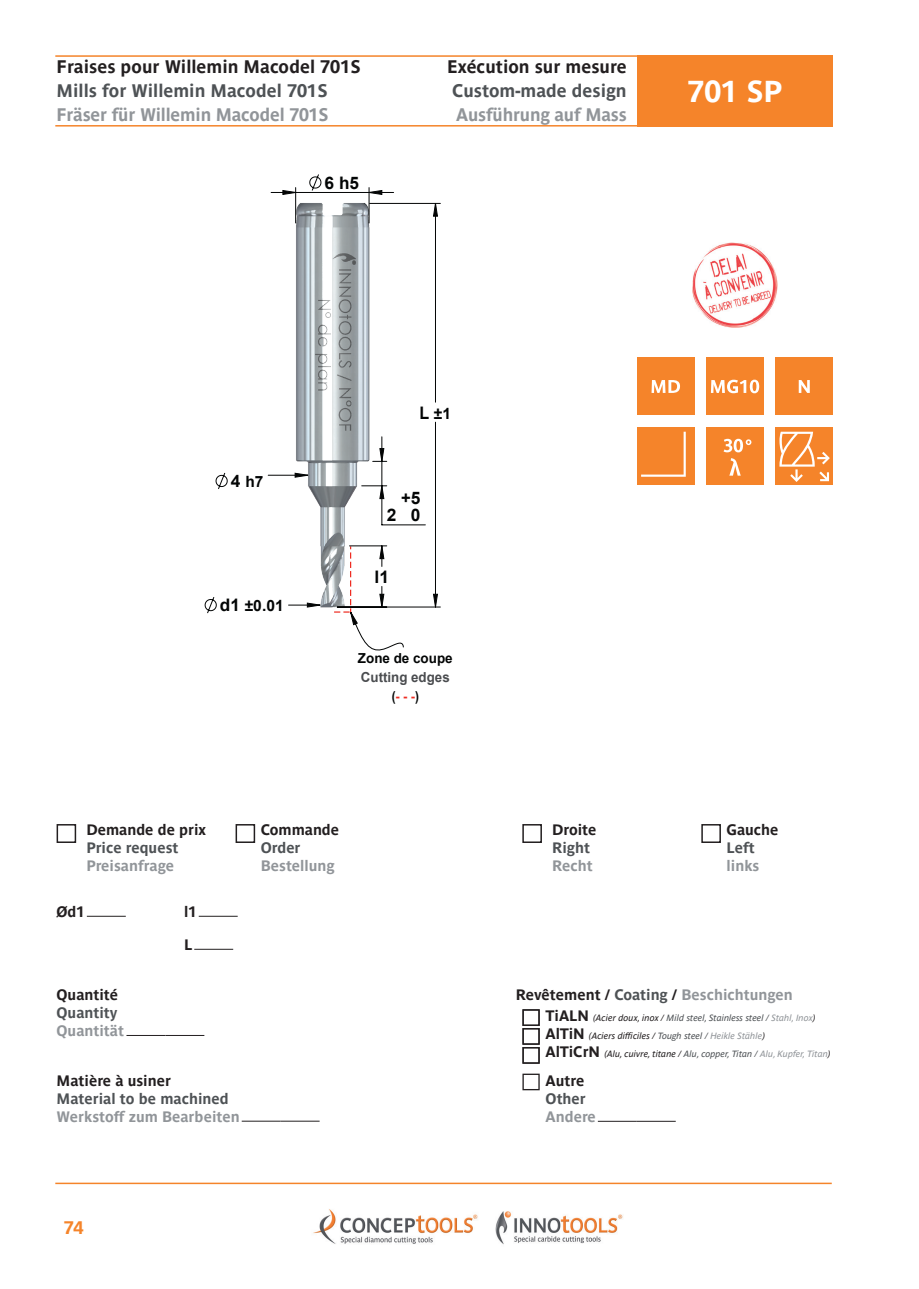
<style>
.page{position:relative;width:919px;height:1289px;background:#fff}
.page>*{position:absolute;margin:0;border:0;box-sizing:border-box;transform-origin:0 0}
.t1{font:700 30px "Parisine Std";color:#fff}
.t2{font:700 18px "Parisine Std";color:#231f20}
.t3{font:700 18px "Parisine Std";letter-spacing:-.01em;color:#919599}
.t4{font:700 18px "Parisine Std";color:#4e5255}
.t5{font:700 18px "Parisine Std";color:#f5842a}
.t6{font:700 17.25px "Arial";color:#030505}
.t7{font:700 17.25px/17.2px "Arial";color:#030505;text-align:center;scale:.96 1}
.t8{font:700 15.6px "Arial";color:#030505}
.t9{font:700 15px "Parisine Std";color:#919599}
.t10{font:700 15px "Parisine Std";color:#231f20}
.t11{font:700 15px "Parisine Std";color:#4e5255}
.t12{font:700 13.8px/18.8px "Arial";color:#4a4c4f;text-align:center;scale:.96 1}
.t13{font:700 13.8px "Arial";color:#030505}
.t14{font:italic 9px/18px "Parisine Std";color:#231f20}
.s1{font-size:17.25px}
.s2{color:#030505}
.s3{color:#ee2d23}
.s4{color:#231f20}
.s5{color:#4e5255}
.s6{font-weight:700;font-style:normal;font-size:15px}
.s7{color:#919599}
</style>
<div class="page">
<hr style="left:55px;top:1182px;width:776px;height:2px;background:#f5842a">
<img style="left:313px;top:1209px;width:165px;height:35px">
<img style="left:495px;top:1211px;width:128px;height:34px">
<div style="left:637px;top:55px;width:196px;height:71px;background:#f5842a"></div>
<hr style="left:55px;top:125px;width:593px;height:1px;background:#f5842a">
<hr style="left:55px;top:55px;width:593px;height:2px;background:#f5842a">
<div style="left:637px;top:427px;width:57px;height:58px;background:#f5842a"></div>
<svg style="left:641px;top:431px;width:44px;height:46px"></svg>
<div style="left:706px;top:358px;width:57px;height:57px;background:#f5842a"></div>
<svg style="left:710px;top:379px;width:49px;height:14px"></svg>
<div style="left:775px;top:358px;width:58px;height:57px;background:#f5842a"></div>
<svg style="left:798px;top:380px;width:11px;height:13px"></svg>
<div style="left:637px;top:358px;width:57px;height:57px;background:#f5842a"></div>
<svg style="left:651px;top:380px;width:29px;height:13px"></svg>
<div style="left:775px;top:427px;width:58px;height:58px;background:#f5842a"></div>
<svg style="left:779px;top:431px;width:50px;height:51px"></svg>
<div style="left:57px;top:824px;width:19px;height:19px;border:2px solid #231f20"></div>
<div style="left:235px;top:824px;width:20px;height:19px;border:2px solid #231f20"></div>
<hr style="left:87px;top:915px;width:39px;height:1px;background:#231f20">
<hr style="left:199px;top:915px;width:39px;height:1px;background:#231f20">
<hr style="left:194px;top:948px;width:39px;height:1px;background:#231f20">
<hr style="left:126px;top:1034px;width:39px;height:1px;background:#231f20">
<hr style="left:165px;top:1034px;width:39px;height:1px;background:#231f20">
<hr style="left:242px;top:1120px;width:38px;height:1px;background:#231f20">
<hr style="left:280px;top:1120px;width:39px;height:1px;background:#231f20">
<div style="left:522px;top:1009px;width:17px;height:16px;border:1px solid #231f20"></div>
<div style="left:522px;top:1028px;width:17px;height:16px;border:1px solid #231f20"></div>
<div style="left:522px;top:1047px;width:17px;height:16px;border:1px solid #231f20"></div>
<div style="left:522px;top:1073px;width:17px;height:17px;border:1px solid #231f20"></div>
<hr style="left:597px;top:1120px;width:39px;height:1px;background:#231f20">
<hr style="left:636px;top:1120px;width:39px;height:1px;background:#231f20">
<img style="left:692px;top:242px;width:85px;height:85px">
<img style="left:290px;top:198px;width:80px;height:410px">
<svg style="left:204px;top:597px;width:13px;height:17px"></svg>
<svg style="left:215px;top:472px;width:13px;height:17px"></svg>
<hr style="left:288px;top:604px;width:32px;height:1px;background:#030505">
<hr style="left:268px;top:475px;width:40px;height:1px;background:#030505">
<hr style="left:337px;top:606px;width:103px;height:1px;background:#030505">
<hr style="left:369px;top:203px;width:71px;height:1px;background:#030505">
<hr style="left:368px;top:187px;width:1px;height:36px;background:#030505">
<hr style="left:295px;top:187px;width:1px;height:36px;background:#030505">
<svg style="left:306px;top:602px;width:15px;height:6px"></svg>
<svg style="left:294px;top:472px;width:15px;height:6px"></svg>
<svg style="left:333px;top:202px;width:105px;height:449px"></svg>
<svg style="left:271px;top:174px;width:122px;height:21px"></svg>
<div style="left:522px;top:824px;width:20px;height:19px;border:2px solid #231f20"></div>
<div style="left:701px;top:824px;width:19px;height:19px;border:2px solid #231f20"></div>
<div style="left:706px;top:427px;width:57px;height:58px;background:#f5842a"></div>
<svg style="left:723px;top:439px;width:28px;height:13px"></svg>
<svg style="left:729px;top:458px;width:11px;height:17px"></svg>
<h2 class="t2" style="left:57px;top:56px;width:305px">Fraises pour Willemin Macodel 701S</h2>
<h2 class="t2" style="left:447px;top:56px;width:181px">Exécution sur mesure</h2>
<h2 class="t4" style="left:57px;top:80px;width:272px">Mills for Willemin Macodel 701S</h2>
<h2 class="t4" style="left:452px;top:80px;width:176px">Custom-made design</h2>
<h2 class="t3" style="left:57px;top:104px;width:273px">Fräser für Willemin Macodel 701S</h2>
<h2 class="t3" style="left:456px;top:104px;width:172px">Ausführung auf Mass</h2>
<h3 class="t6" style="left:324px;top:170px;width:36px">6 h5</h3>
<h1 class="t1" style="left:687px;top:73px;width:96px">701 SP</h1>
<h3 class="t8" style="left:231px;top:471px;width:34px"><span class="s1">4</span> h7</h3>
<h3 class="t8" style="left:220px;top:595px;width:65px"><span class="s1">d1</span> ±0.01</h3>
<h3 class="t8" style="left:419px;top:402px;width:33px"><span class="s1">L</span> ±1</h3>
<h3 class="t7" style="left:401px;top:489px;width:22px">+5<br>0</h3>
<h3 class="t6" style="left:386px;top:503px;width:11px">2</h3>
<h3 class="t6" style="left:374px;top:564px;width:16px">l1</h3>
<h3 class="t13" style="left:358px;top:648px;width:96px">Zone de coupe</h3>
<h3 class="t12" style="left:361px;top:667px;width:94px">Cutting edges <span class="s2">(</span><span class="s3">- - -</span><span class="s2">)</span></h3>
<h3 class="t10" style="left:86px;top:820px;width:121px">Demande de prix</h3>
<h3 class="t10" style="left:261px;top:820px;width:80px">Commande</h3>
<h3 class="t11" style="left:86px;top:838px;width:94px">Price request</h3>
<h3 class="t11" style="left:261px;top:838px;width:41px">Order</h3>
<h3 class="t9" style="left:86px;top:856px;width:89px">Preisanfrage</h3>
<h3 class="t9" style="left:261px;top:856px;width:75px">Bestellung</h3>
<h3 class="t10" style="left:57px;top:902px;width:30px">Ød1</h3>
<h3 class="t10" style="left:184px;top:902px;width:14px">l1</h3>
<h3 class="t10" style="left:184px;top:935px;width:10px">L</h3>
<h3 class="t10" style="left:57px;top:985px;width:63px">Quantité</h3>
<h3 class="t11" style="left:57px;top:1003px;width:62px">Quantity</h3>
<h3 class="t9" style="left:57px;top:1021px;width:69px">Quantität</h3>
<h3 class="t10" style="left:57px;top:1071px;width:116px">Matière à usiner</h3>
<h3 class="t11" style="left:57px;top:1089px;width:174px">Material to be machined</h3>
<h3 class="t9" style="left:57px;top:1107px;width:185px">Werkstoff zum Bearbeiten</h3>
<h2 class="t5" style="left:64px;top:1216px;width:21px">74</h2>
<h3 class="t10" style="left:552px;top:820px;width:46px">Droite</h3>
<h3 class="t10" style="left:726px;top:820px;width:53px">Gauche</h3>
<h3 class="t11" style="left:552px;top:838px;width:39px">Right</h3>
<h3 class="t11" style="left:726px;top:838px;width:30px">Left</h3>
<h3 class="t9" style="left:552px;top:856px;width:42px">Recht</h3>
<h3 class="t9" style="left:726px;top:856px;width:34px">links</h3>
<h3 class="t9" style="left:516px;top:985px;width:278px"><span class="s4">Revêtement /</span> <span class="s5">Coating</span> <span class="s4">/</span> Beschichtungen</h3>
<p class="t14" style="left:545px;top:1008px;width:286px"><span class="s6">TiALN</span> (Acier doux, inox / <span class="s5">Mild steel, Stainless steel /</span> <span class="s7">Stahl, Inox</span>)<br><span class="s6">AlTiN</span> (Aciers difficiles / <span class="s5">Tough steel /</span> <span class="s7">Heikle Stähle</span>)<br><span class="s6">AlTiCrN</span> (Alu, cuivre, titane / <span class="s5">Alu, copper, Titan /</span> <span class="s7">Alu, Kupfer, Titan</span>)</p>
<h3 class="t10" style="left:545px;top:1071px;width:40px">Autre</h3>
<h3 class="t11" style="left:545px;top:1089px;width:42px">Other</h3>
<h3 class="t9" style="left:545px;top:1107px;width:52px">Andere</h3>
</div>
